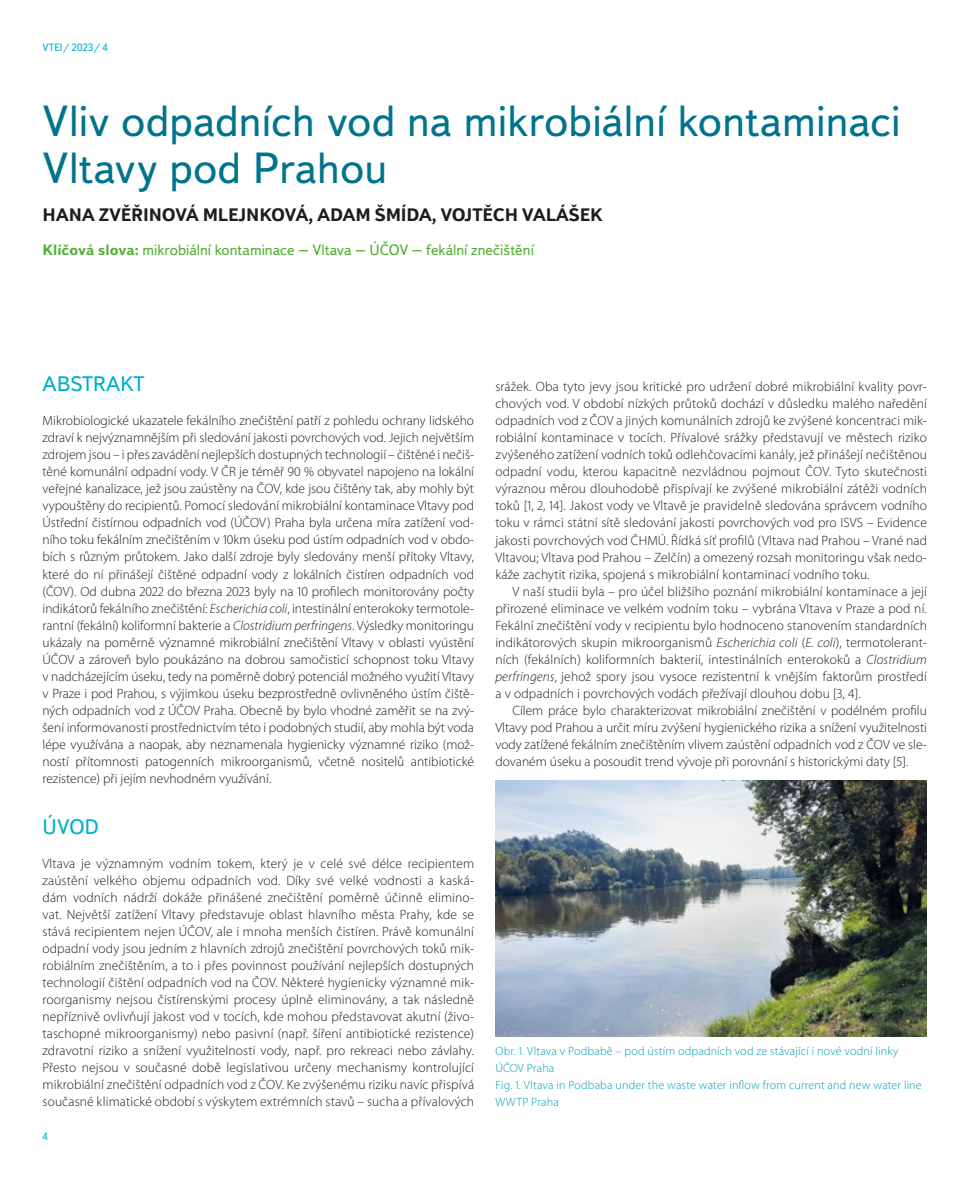
<style>
.page{position:relative;width:978px;height:1191px;background:#fff}
.page>*{position:absolute;margin:0;border:0;box-sizing:border-box;transform-origin:0 0}
.t1{font:43.5px/46.5px "Textbook New";letter-spacing:.005em;color:#00748c}
.t2{font:21px "Textbook New";letter-spacing:.01em;color:#00afcb}
.t3{font:700 18px "Textbook New";letter-spacing:-.01em;color:#1d1d1b}
.t4{font:15px "Textbook New";color:#52ae32}
.t5{font:300 13.5px/17px "Myriad Pro";letter-spacing:.01em;color:#1d1d1b;text-align:justify}
.t6{font:300 12px/17px "Myriad Pro";letter-spacing:.015em;color:#009cb4}
.t7{font:10.5px "Textbook New";color:#00afcb}
.s1{font-weight:700}
.s2{font-style:italic}
</style>
<div class="page">
<img style="left:495px;top:780px;width:432px;height:256px">
<p class="t7" style="left:43px;top:41px;width:67px">VTEI/ 2023/ 4</p>
<h1 class="t1" style="left:43px;top:98px;width:860px">Vliv odpadních vod na mikrobiální kontaminaci<br>Vltavy pod Prahou</h1>
<h3 class="t3" style="left:43px;top:204px;width:561px">HANA ZVĚŘINOVÁ MLEJNKOVÁ, ADAM ŠMÍDA, VOJTĚCH VALÁŠEK</h3>
<p class="t4" style="left:43px;top:241px;width:493px"><span class="s1">Klíčová slova:</span> mikrobiální kontaminace – Vltava – ÚČOV – fekální znečištění</p>
<h2 class="t2" style="left:43px;top:371px;width:103px">ABSTRAKT</h2>
<p class="t5" style="left:43px;top:412px;width:433px">Mikrobiologické ukazatele fekálního znečištění patří z pohledu ochrany lidského zdraví k nejvýznamnějším při sledování jakosti povrchových vod. Jejich největším zdrojem jsou – i přes zavádění nejlepších dostupných technologií – čištěné i nečiš&shy;těné komunální odpadní vody. V ČR je téměř 90 % obyvatel napojeno na lokální veřejné kanalizace, jež jsou zaústěny na ČOV, kde jsou čištěny tak, aby mohly být vypouštěny do recipientů. Pomocí sledování mikrobiální kontaminace Vltavy pod Ústřední čistírnou odpadních vod (ÚČOV) Praha byla určena míra zatížení vod&shy;ního toku fekálním znečištěním v 10km úseku pod ústím odpadních vod v obdo&shy;bích s různým průtokem. Jako další zdroje byly sledovány menší přítoky Vltavy, které do ní přinášejí čištěné odpadní vody z lokálních čistíren odpadních vod (ČOV). Od dubna 2022 do března 2023 byly na 10 profilech monitorovány počty indikátorů fekálního znečištění: <span class="s2">Escherichia coli</span>, intestinální enterokoky termotole&shy;rantní (fekální) koliformní bakterie a <span class="s2">Clostridium perfringens</span>. Výsledky monitoringu ukázaly na poměrně významné mikrobiální znečištění Vltavy v oblasti vyústění ÚČOV a zároveň bylo poukázáno na dobrou samočisticí schopnost toku Vltavy v nadcházejícím úseku, tedy na poměrně dobrý potenciál možného využití Vltavy v Praze i pod Prahou, s výjimkou úseku bezprostředně ovlivněného ústím čiště&shy;ných odpadních vod z ÚČOV Praha. Obecně by bylo vhodné zaměřit se na zvý&shy;šení informovanosti prostřednictvím této i podobných studií, aby mohla být voda lépe využívána a naopak, aby neznamenala hygienicky významné riziko (mož&shy;ností přítomnosti patogenních mikroorganismů, včetně nositelů antibiotické rezistence) při jejím nevhodném využívání.</p>
<h2 class="t2" style="left:43px;top:813px;width:58px">ÚVOD</h2>
<p class="t5" style="left:43px;top:854px;width:433px">Vltava je významným vodním tokem, který je v celé své délce recipientem zaústění velkého objemu odpadních vod. Díky své velké vodnosti a kaská&shy;dám vodních nádrží dokáže přinášené znečištění poměrně účinně elimino&shy;vat. Největší zatížení Vltavy představuje oblast hlavního města Prahy, kde se stává recipientem nejen ÚČOV, ale i mnoha menších čistíren. Právě komunální odpadní vody jsou jedním z hlavních zdrojů znečištění povrchových toků mik&shy;robiálním znečištěním, a to i přes povinnost používání nejlepších dostupných technologií čištění odpadních vod na ČOV. Některé hygienicky významné mik&shy;roorganismy nejsou čistírenskými procesy úplně eliminovány, a tak následně nepříznivě ovlivňují jakost vod v tocích, kde mohou představovat akutní (živo&shy;taschopné mikroorganismy) nebo pasivní (např. šíření antibiotické rezistence) zdravotní riziko a snížení využitelnosti vody, např. pro rekreaci nebo závlahy.<br>Přesto nejsou v současné době legislativou určeny mechanismy kontrolující mikrobiální znečištění odpadních vod z ČOV. Ke zvýšenému riziku navíc přispívá současné klimatické období s výskytem extrémních stavů – sucha a přívalových</p>
<p class="t7" style="left:42px;top:1130px;width:7px">4</p>
<p class="t5" style="left:495px;top:378px;width:433px">srážek. Oba tyto jevy jsou kritické pro udržení dobré mikrobiální kvality povr&shy;chových vod. V období nízkých průtoků dochází v důsledku malého naředění odpadních vod z ČOV a jiných komunálních zdrojů ke zvýšené koncentraci mik&shy;robiální kontaminace v tocích. Přívalové srážky představují ve městech riziko zvýšeného zatížení vodních toků odlehčovacími kanály, jež přinášejí nečištěnou odpadní vodu, kterou kapacitně nezvládnou pojmout ČOV. Tyto skutečnosti výraznou měrou dlouhodobě přispívají ke zvýšené mikrobiální zátěži vodních toků [1, 2, 14]. Jakost vody ve Vltavě je pravidelně sledována správcem vodního toku v rámci státní sítě sledování jakosti povrchových vod pro ISVS – Evidence jakosti povrchových vod ČHMÚ. Řídká síť profilů (Vltava nad Prahou – Vrané nad Vltavou; Vltava pod Prahou – Zelčín) a omezený rozsah monitoringu však nedo&shy;káže zachytit rizika, spojená s mikrobiální kontaminací vodního toku.</p>
<p class="t5" style="left:495px;top:582px;width:433px;text-indent:17px">V naší studii byla – pro účel bližšího poznání mikrobiální kontaminace a její přirozené eliminace ve velkém vodním toku – vybrána Vltava v Praze a pod ní.<br>Fekální znečištění vody v recipientu bylo hodnoceno stanovením standardních indikátorových skupin mikroorganismů <span class="s2">Escherichia coli</span> (<span class="s2">E. coli</span>), termotolerant&shy;ních (fekálních) koliformních bakterií, intestinálních enterokoků a <span class="s2">Clostridium perfringens</span>, jehož spory jsou vysoce rezistentní k vnějším faktorům prostředí a v odpadních i povrchových vodách přežívají dlouhou dobu [3, 4].</p>
<p class="t5" style="left:495px;top:701px;width:433px;text-indent:17px">Cílem práce bylo charakterizovat mikrobiální znečištění v podélném profilu Vltavy pod Prahou a určit míru zvýšení hygienického rizika a snížení využitelnosti vody zatížené fekálním znečištěním vlivem zaústění odpadních vod z ČOV ve sle&shy;dovaném úseku a posoudit trend vývoje při porovnání s historickými daty [5].</p>
<p class="t6" style="left:495px;top:1042px;width:428px">Obr. 1. Vltava v Podbabě – pod ústím odpadních vod ze stávající i nové vodní linky ÚČOV Praha<br>Fig. 1. Vltava in Podbaba under the waste water inflow from current and new water line WWTP Praha</p>
</div>
